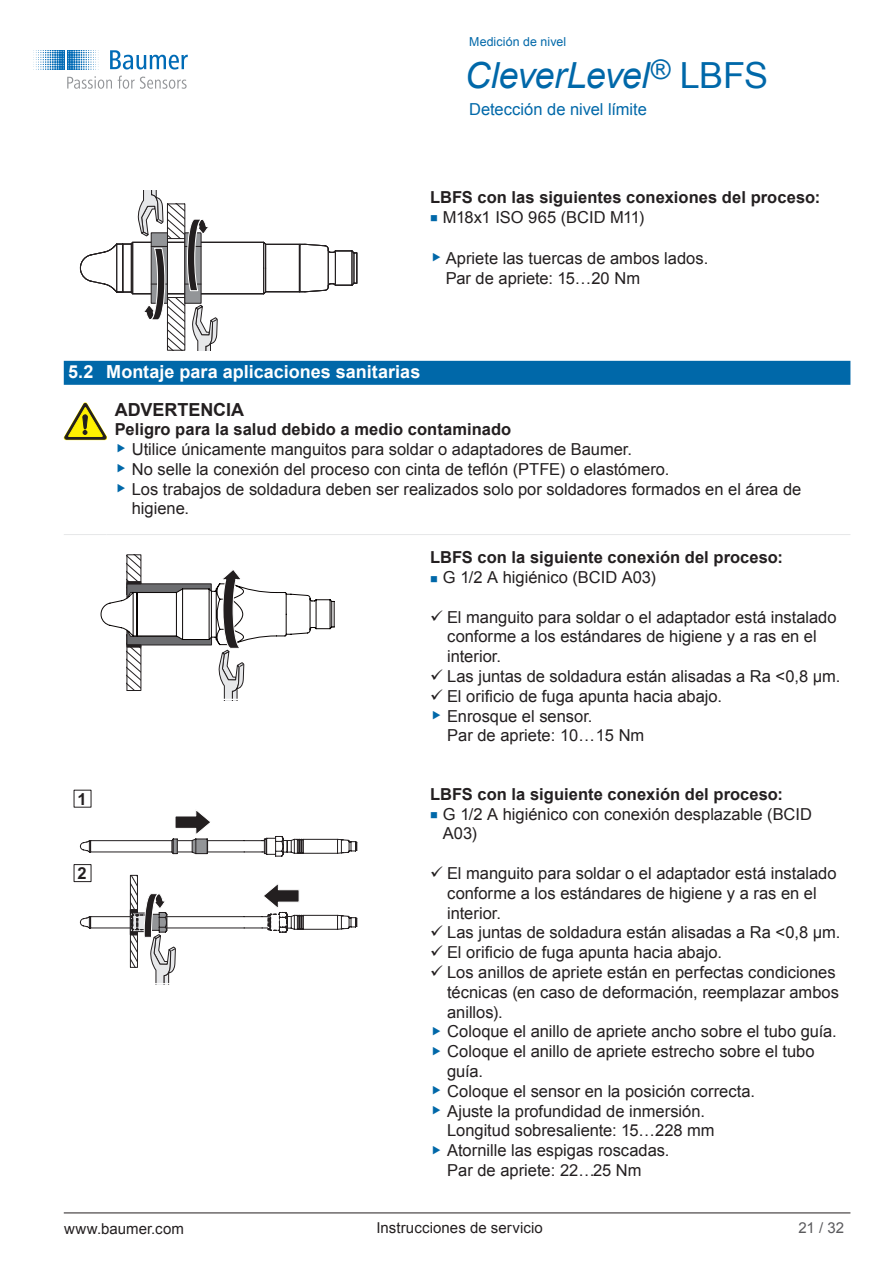
<style>
.page{position:relative;width:893px;height:1263px;background:#fff}
.page>*{position:absolute;margin:0;border:0;box-sizing:border-box;transform-origin:0 0}
.t1{font:italic 36px "Arial";letter-spacing:-.015em;color:#0068a9}
.t2{font:700 18px "Arial";color:#fff}
.Warnhinweis_Gefahr{font:700 18px "Arial";color:#231f20}
.t3{font:16.5px/19.8px "Arial";color:#231f20}
.Überschrift_4_Zwis{font:700 16.5px "Arial";letter-spacing:.005em;color:#231f20}
.Warnhinweis_Quelle{font:700 16.5px "Arial";letter-spacing:.005em;color:#231f20}
.t4{font:16.5px "Arial";letter-spacing:-.005em;color:#0068a9}
.t5{font:15px "Arial";letter-spacing:.005em;color:#231f20}
.t6{font:15px "Arial";color:#5a5a5d}
.t7{font:12.3px "Arial";letter-spacing:.01em;color:#0068a9}
.s1{font-style:normal}
.s2{font-style:inherit}
</style>
<div class="page">
<svg style="left:110px;top:50px;width:78px;height:20px"></svg>
<svg style="left:35px;top:50px;width:64px;height:20px"></svg>
<svg style="left:67px;top:76px;width:45px;height:13px"></svg>
<svg style="left:118px;top:76px;width:69px;height:13px"></svg>
<div style="left:64px;top:361px;width:786px;height:24px;background:#0068a9"></div>
<svg style="left:79px;top:191px;width:279px;height:159px"></svg>
<hr style="left:64px;top:534px;width:42px;height:1px;background:#e6e7e9">
<hr style="left:106px;top:534px;width:744px;height:1px;background:#e6e7e9">
<svg style="left:64px;top:403px;width:43px;height:37px"></svg>
<svg style="left:100px;top:554px;width:235px;height:145px"></svg>
<svg style="left:73px;top:789px;width:285px;height:195px"></svg>
<hr style="left:64px;top:1212px;width:786px;height:1px;background:#231f20">
<p class="t7" style="left:469px;top:34px;width:99px">Medición de nivel</p>
<h1 class="t1" style="left:465px;top:52px;width:305px">CleverLevel<sup>®</sup> <span class="s1">LBFS</span></h1>
<p class="t4" style="left:469px;top:99px;width:179px">Detección de nivel límite</p>
<p class="Überschrift_4_Zwis" style="left:430px;top:186px;width:392px">LBFS con las siguientes conexiones del proceso:</p>
<p class="t3" style="left:443px;top:207px;width:203px">M18x1 ISO 965 (BCID M11)</p>
<p class="t3" style="left:446px;top:248px;width:264px;line-height:20.5px">Apriete las tuercas de ambos lados.<br>Par de apriete: 15…20 Nm</p>
<p class="t2" style="left:68px;top:360px;width:354px">5.2 Montaje para aplicaciones sanitarias</p>
<p class="Warnhinweis_Gefahr" style="left:115px;top:398px;width:131px">ADVERTENCIA</p>
<p class="Warnhinweis_Quelle" style="left:115px;top:418px;width:398px">Peligro para la salud debido a medio contaminado</p>
<p class="t3" style="left:132px;top:439px;width:502px">Utilice únicamente manguitos para soldar o adaptadores de Baumer.</p>
<p class="t3" style="left:132px;top:459px;width:539px">No selle la conexión del proceso con cinta de teflón (PTFE) o elastómero.</p>
<p class="t3" style="left:132px;top:479px;width:671px">Los trabajos de soldadura deben ser realizados solo por soldadores formados en el área de higiene.</p>
<p class="Überschrift_4_Zwis" style="left:430px;top:546px;width:354px">LBFS con la siguiente conexión del proceso:</p>
<p class="t3" style="left:443px;top:567px;width:214px">G 1/2 A higiénico (BCID A03)</p>
<p class="t3" style="left:447px;top:607px;width:391px">El manguito para soldar o el adaptador está instalado conforme a los estándares de higiene y a ras en el interior.</p>
<p class="t3" style="left:447px;top:666px;width:395px">Las juntas de soldadura están alisadas a Ra &lt;0,8 µm.</p>
<p class="t3" style="left:447px;top:686px;width:276px">El orificio de fuga apunta hacia abajo.</p>
<p class="t3" style="left:447px;top:706px;width:199px">Enrosque el sensor.<br>Par de apriete: <span class="s2">10</span>…<span class="s2">1</span>5 Nm</p>
<p class="Warnhinweis_Quelle" style="left:78px;top:788px;width:11px">1</p>
<p class="Warnhinweis_Quelle" style="left:78px;top:862px;width:11px">2</p>
<p class="Überschrift_4_Zwis" style="left:430px;top:783px;width:354px">LBFS con la siguiente conexión del proceso:</p>
<p class="t3" style="left:443px;top:804px;width:371px">G 1/2 A higiénico con conexión desplazable (BCID<br>A03)</p>
<p class="t3" style="left:447px;top:863px;width:391px">El manguito para soldar o el adaptador está instalado conforme a los estándares de higiene y a ras en el interior.</p>
<p class="t3" style="left:447px;top:923px;width:395px">Las juntas de soldadura están alisadas a Ra &lt;0,8 µm.</p>
<p class="t3" style="left:447px;top:943px;width:276px">El orificio de fuga apunta hacia abajo.</p>
<p class="t3" style="left:447px;top:962px;width:393px">Los anillos de apriete están en perfectas condiciones técnicas (en caso de deformación, reemplazar ambos anillos).</p>
<p class="t3" style="left:447px;top:1022px;width:391px">Coloque el anillo de apriete ancho sobre el tubo guía.</p>
<p class="t3" style="left:447px;top:1042px;width:369px">Coloque el anillo de apriete estrecho sobre el tubo guía.</p>
<p class="t3" style="left:447px;top:1081px;width:309px">Coloque el sensor en la posición correcta.</p>
<p class="t3" style="left:447px;top:1101px;width:269px">Ajuste la profundidad de inmersión.<br>Longitud sobresaliente: 15…228 mm</p>
<p class="t3" style="left:447px;top:1141px;width:224px">Atornille las espigas roscadas.<br>Par de apriete: 22…25 Nm</p>
<p class="t5" style="left:64px;top:1218px;width:121px">www.baumer.com</p>
<p class="t6" style="left:799px;top:1218px;width:47px">21 / 32</p>
<p class="t5" style="left:376px;top:1218px;width:168px">Instrucciones de servicio</p>
</div>
